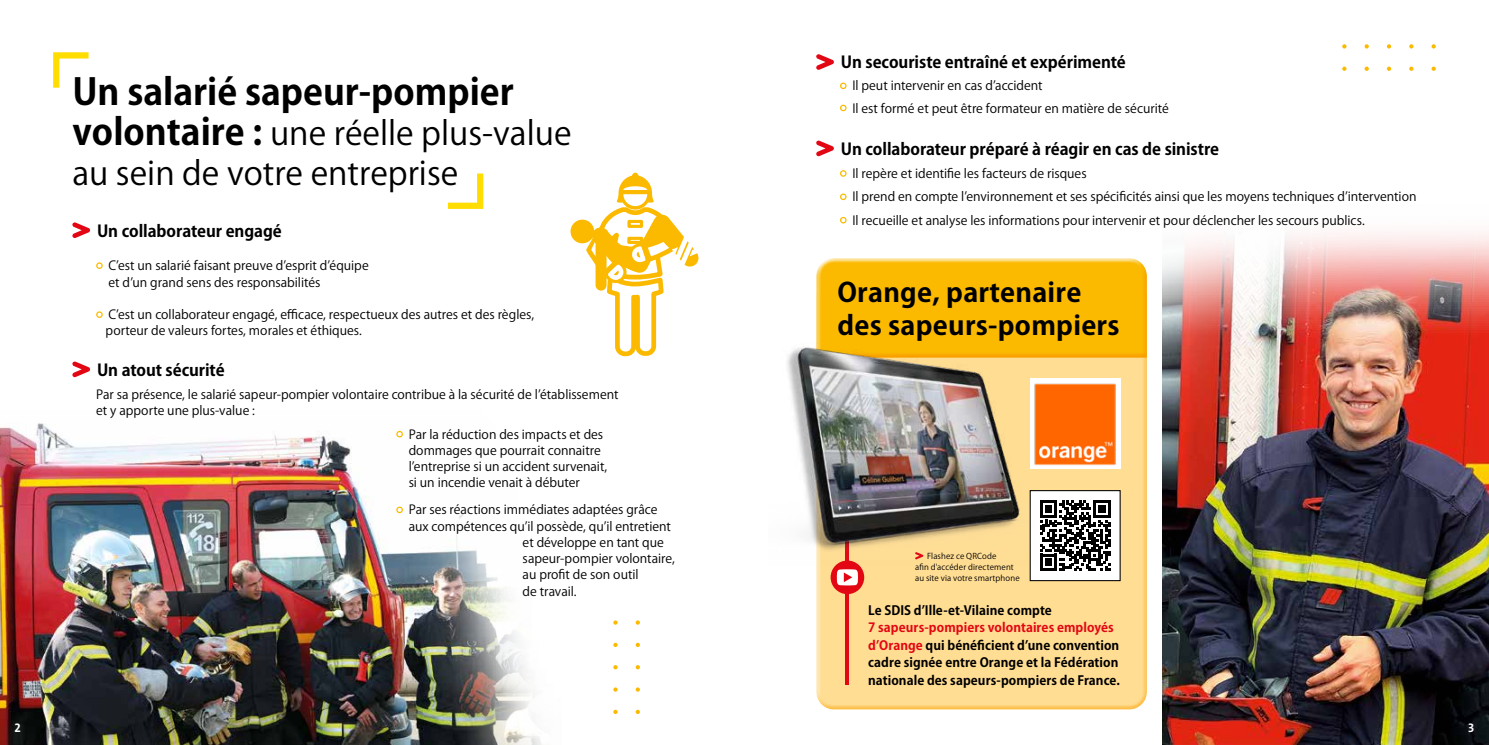
<style>
.page{position:relative;width:1489px;height:745px;background:#fff}
.page>*{position:absolute;margin:0;border:0;box-sizing:border-box;transform-origin:0 0}
.t1{font:700 36.12px "Koz Go Pr 6 N";color:#000}
.t2{font:32.5px/39.6px "Koz Go Pr 6 N";color:#000}
.t3{font:700 26.25px/32.5px "Koz Go Pr 6 N";letter-spacing:.01em;color:#000;scale:1.04 1}
.t4{font:700 16.25px "Koz Go Pr 6 N";letter-spacing:-.005em;color:#000}
.t5{font:700 12.62px/17.5px "Koz Go Pr 6 N";letter-spacing:.005em;color:#000}
.t6{font:12.5px/16.2px "Koz Go Pr 6 N";color:#000}
.t7{font:700 12.5px "The Mix C4 s";color:#fff}
.t8{font:8px/11.2px "Koz Go Pr 6 N";letter-spacing:.015em;color:#000}
.s1{font-weight:700;font-size:36.12px}
.s2{color:#e30613}
</style>
<div class="page">
<img style="left:1162px;top:232px;width:326px;height:512px">
<div style="left:814px;top:283px;width:332px;height:426px;background:#ffdd93"></div>
<svg style="left:822px;top:258px;width:319px;height:5px;background:#fcd871"></svg>
<div style="left:814px;top:263px;width:332px;height:95px;background:#fbba00"></div>
<img style="left:0;top:423px;width:541px;height:321px">
<svg style="left:613px;top:620px;width:4px;height:4px"></svg>
<svg style="left:613px;top:642px;width:4px;height:4px"></svg>
<svg style="left:613px;top:687px;width:4px;height:4px"></svg>
<svg style="left:613px;top:665px;width:4px;height:4px"></svg>
<svg style="left:613px;top:709px;width:4px;height:4px"></svg>
<svg style="left:635px;top:620px;width:5px;height:4px"></svg>
<svg style="left:635px;top:642px;width:5px;height:4px"></svg>
<svg style="left:635px;top:687px;width:5px;height:4px"></svg>
<svg style="left:635px;top:665px;width:5px;height:4px"></svg>
<svg style="left:635px;top:709px;width:5px;height:4px"></svg>
<svg style="left:1431px;top:44px;width:4px;height:4px"></svg>
<svg style="left:1409px;top:44px;width:4px;height:4px"></svg>
<svg style="left:1364px;top:44px;width:4px;height:4px"></svg>
<svg style="left:1386px;top:44px;width:4px;height:4px"></svg>
<svg style="left:1342px;top:44px;width:4px;height:4px"></svg>
<svg style="left:1431px;top:67px;width:4px;height:4px"></svg>
<svg style="left:1409px;top:67px;width:4px;height:4px"></svg>
<svg style="left:1364px;top:67px;width:4px;height:4px"></svg>
<svg style="left:1386px;top:67px;width:4px;height:4px"></svg>
<svg style="left:1342px;top:67px;width:4px;height:4px"></svg>
<div style="left:1030px;top:490px;width:90px;height:90px;background:#fff"></div>
<svg style="left:1040px;top:500px;width:70px;height:70px"></svg>
<div style="left:1029px;top:490px;width:91px;height:90px;border:1px solid #000"></div>
<hr style="left:845px;top:519px;width:3px;height:165px;background:#e30613">
<img style="left:787px;top:335px;width:249px;height:229px">
<img style="left:1029px;top:378px;width:91px;height:91px">
<svg style="left:816px;top:54px;width:17px;height:16px"></svg>
<div style="left:840px;top:82px;width:6px;height:7px;border:1px solid #fbba00;border-radius:50%"></div>
<svg style="left:840px;top:105px;width:6px;height:6px"></svg>
<svg style="left:816px;top:140px;width:17px;height:16px"></svg>
<div style="left:840px;top:170px;width:6px;height:7px;border:1px solid #fbba00;border-radius:50%"></div>
<div style="left:840px;top:193px;width:6px;height:7px;border:1px solid #fbba00;border-radius:50%"></div>
<svg style="left:840px;top:217px;width:6px;height:6px"></svg>
<svg style="left:53px;top:52px;width:36px;height:36px"></svg>
<svg style="left:447px;top:173px;width:37px;height:36px"></svg>
<svg style="left:72px;top:222px;width:18px;height:16px"></svg>
<div style="left:96px;top:262px;width:7px;height:7px;border:1px solid #fbba00;border-radius:50%"></div>
<div style="left:96px;top:311px;width:7px;height:7px;border:1px solid #fbba00;border-radius:50%"></div>
<svg style="left:570px;top:172px;width:129px;height:185px"></svg>
<svg style="left:72px;top:361px;width:18px;height:16px"></svg>
<div style="left:396px;top:430px;width:7px;height:7px;border:1px solid #fbba00;border-radius:50%"></div>
<div style="left:396px;top:506px;width:7px;height:7px;border:1px solid #fbba00;border-radius:50%"></div>
<div style="left:830px;top:560px;width:34px;height:33px;background:#e30613;border-radius:50%"></div>
<svg style="left:836px;top:569px;width:22px;height:16px"></svg>
<h1 class="t1" style="left:72px;top:71px;width:443px">Un salarié sapeur-pompier</h1>
<h2 class="t2" style="left:72px;top:114px;width:500px"><span class="s1">volontaire :</span> une réelle plus-value au sein de votre entreprise</h2>
<h3 class="t4" style="left:97px;top:221px;width:186px">Un collaborateur engagé</h3>
<p class="t6" style="left:109px;top:258px;width:262px">C’est un salarié faisant preuve d’esprit d’équipe et d’un grand sens des responsabilités</p>
<p class="t6" style="left:106px;top:306px;width:430px">C’est un collaborateur engagé, efficace, respectueux des autres et des règles, porteur de valeurs fortes, morales et éthiques.</p>
<h3 class="t4" style="left:97px;top:360px;width:129px">Un atout sécurité</h3>
<p class="t6" style="left:96px;top:386px;width:524px">Par sa présence, le salarié sapeur-pompier volontaire contribue à la sécurité de l’établissement et y apporte une plus-value :</p>
<p class="t6" style="left:408px;top:426px;width:200px">Par la réduction des impacts et des dommages que pourrait connaitre l’entreprise si un accident survenait, si un incendie venait à débuter</p>
<p class="t6" style="left:408px;top:501px;width:250px">Par ses réactions immédiates adaptées grâce</p>
<p class="t6" style="left:408px;top:518px;width:264px">aux compétences qu’il possède, qu’il entretient</p>
<p class="t6" style="left:522px;top:534px;width:143px">et développe en tant que</p>
<p class="t6" style="left:522px;top:550px;width:154px">sapeur-pompier volontaire,</p>
<p class="t6" style="left:522px;top:566px;width:117px">au profit de son outil</p>
<p class="t6" style="left:522px;top:583px;width:55px">de travail.</p>
<h3 class="t4" style="left:840px;top:53px;width:286px">Un secouriste entraîné et expérimenté</h3>
<p class="t6" style="left:852px;top:75px;width:318px;line-height:22.1px">Il peut intervenir en cas d’accident<br>Il est formé et peut être formateur en matière de sécurité</p>
<h3 class="t4" style="left:840px;top:139px;width:380px">Un collaborateur préparé à réagir en cas de sinistre</h3>
<p class="t6" style="left:852px;top:162px;width:565px;line-height:23.4px">Il repère et identifie les facteurs de risques<br>Il prend en compte l’environnement et ses spécificités ainsi que les moyens techniques d’intervention<br>Il recueille et analyse les informations pour intervenir et pour déclencher les secours publics.</p>
<h3 class="t3" style="left:837px;top:277px;width:273px">Orange, partenaire des sapeurs-pompiers</h3>
<p class="t8" style="left:915px;top:550px;width:106px;text-indent:12px">Flashez ce QRCode<br>afin d'accéder directement au site via votre smartphone</p>
<p class="t5" style="left:868px;top:601px;width:185px">Le SDIS d’Ille-et-Vilaine compte</p>
<p class="t5" style="left:868px;top:619px;width:253px"><span class="s2">7 sapeurs-pompiers volontaires employés d’Orange</span> qui bénéficient d’une convention cadre signée entre Orange et la Fédération nationale des sapeurs-pompiers de France.</p>
<p class="t7" style="left:15px;top:719px;width:8px">2</p>
<p class="t7" style="left:1467px;top:719px;width:8px">3</p>
</div>
